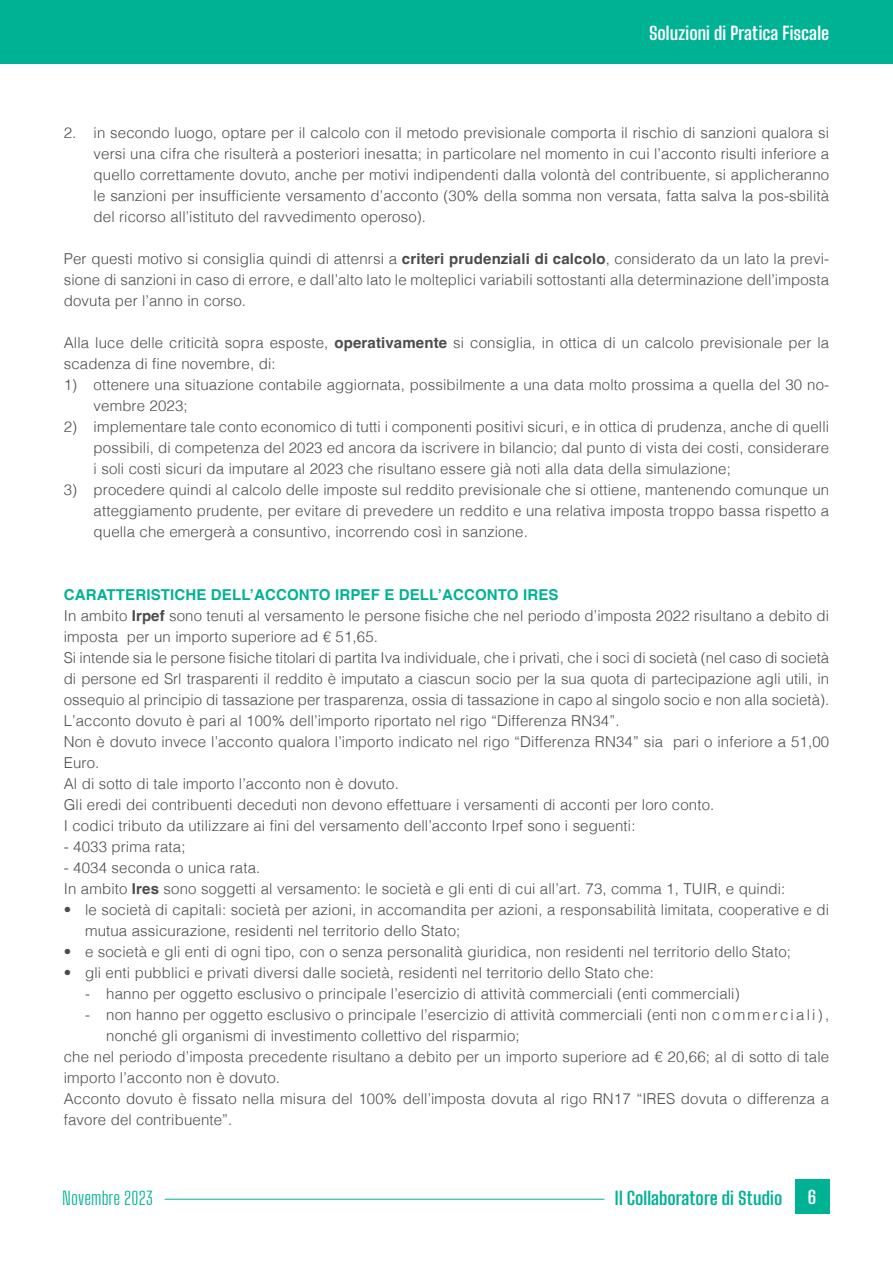
<style>
.page{position:relative;width:893px;height:1263px;background:#fff}
.page>*{position:absolute;margin:0;border:0;box-sizing:border-box;transform-origin:0 0}
.t1{font:700 18px "Big Shoulders Text";letter-spacing:.005em;color:#fff}
.t2{font:700 18px "Big Shoulders Text";color:#00b294}
.t3{font:300 18px "Big Shoulders Text";letter-spacing:.005em;color:#00b294}
.t4{font:300 15px/21px "Helvetica";letter-spacing:.01em;color:#4b4c4d}
.s1{font-weight:700}
.s2{font-weight:700;color:#00b294}
</style>
<div class="page">
<div style="left:0;top:0;width:893px;height:64px;background:#00b294"></div>
<hr style="left:165px;top:1199px;width:439px;height:1px;background:#00b294">
<div style="left:795px;top:1179px;width:34px;height:34px;background:#00b294"></div>
<p class="t1" style="left:649px;top:21px;width:182px">Soluzioni di Pratica Fiscale</p>
<p class="t4" style="left:94px;top:121px;width:737px;text-align:justify;text-indent:-30px">2. in secondo luogo, optare per il calcolo con il metodo previsionale comporta il rischio di sanzioni qualora si versi una cifra che risulterà a posteriori inesatta; in particolare nel momento in cui l’acconto risulti inferiore a quello correttamente dovuto, anche per motivi indipendenti dalla volontà del contribuente, si applicheranno le sanzioni per insufficiente versamento d’acconto (30% della somma non versata, fatta salva la pos-sbilità del ricorso all’istituto del ravvedimento operoso).</p>
<p class="t4" style="left:64px;top:247px;width:767px;text-align:justify">Per questi motivo si consiglia quindi di attenrsi a <span class="s1">criteri prudenziali di calcolo</span>, considerato da un lato la previ&shy;sione di sanzioni in caso di errore, e dall’alto lato le molteplici variabili sottostanti alla determinazione dell’imposta dovuta per l’anno in corso.</p>
<p class="t4" style="left:64px;top:331px;width:767px">Alla luce delle criticità sopra esposte, <span class="s1">operativamente</span> si consiglia, in ottica di un calcolo previsionale per la scadenza di fine novembre, di:</p>
<p class="t4" style="left:94px;top:373px;width:737px;text-indent:-30px">1) ottenere una situazione contabile aggiornata, possibilmente a una data molto prossima a quella del 30 no&shy;vembre 2023;</p>
<p class="t4" style="left:94px;top:415px;width:737px;text-align:justify;text-indent:-30px">2) implementare tale conto economico di tutti i componenti positivi sicuri, e in ottica di prudenza, anche di quelli possibili, di competenza del 2023 ed ancora da iscrivere in bilancio; dal punto di vista dei costi, considerare i soli costi sicuri da imputare al 2023 che risultano essere già noti alla data della simulazione;</p>
<p class="t4" style="left:94px;top:478px;width:737px;text-align:justify;text-indent:-30px">3) procedere quindi al calcolo delle imposte sul reddito previsionale che si ottiene, mantenendo comunque un atteggiamento prudente, per evitare di prevedere un reddito e una relativa imposta troppo bassa rispetto a quella che emergerà a consuntivo, incorrendo così in sanzione.</p>
<p class="t4" style="left:64px;top:583px;width:767px"><span class="s2">CARATTERISTICHE DELL’ACCONTO IRPEF E DELL’ACCONTO IRES<br></span>In ambito <span class="s1">Irpef</span> sono tenuti al versamento le persone fisiche che nel periodo d’imposta 2022 risultano a debito di imposta per un importo superiore ad € 51,65.<br>Si intende sia le persone fisiche titolari di partita Iva individuale, che i privati, che i soci di società (nel caso di società di persone ed Srl trasparenti il reddito è imputato a ciascun socio per la sua quota di partecipazione agli utili, in ossequio al principio di tassazione per trasparenza, ossia di tassazione in capo al singolo socio e non alla società).<br>L’acconto dovuto è pari al 100% dell’importo riportato nel rigo “Differenza RN34”.<br>Non è dovuto invece l’acconto qualora l’importo indicato nel rigo “Differenza RN34” sia pari o inferiore a 51,00<br>Euro.<br>Al di sotto di tale importo l’acconto non è dovuto.<br>Gli eredi dei contribuenti deceduti non devono effettuare i versamenti di acconti per loro conto.<br>I codici tributo da utilizzare ai fini del versamento dell’acconto Irpef sono i seguenti:</p>
<p class="t4" style="left:64px;top:835px;width:123px">- 4033 prima rata;</p>
<p class="t4" style="left:64px;top:856px;width:723px">- 4034 seconda o unica rata.<br>In ambito <span class="s1">Ires</span> sono soggetti al versamento: le società e gli enti di cui all’art. 73, comma 1, TUIR, e quindi:</p>
<p class="t4" style="left:85px;top:898px;width:746px;text-indent:-21px">• le società di capitali: società per azioni, in accomandita per azioni, a responsabilità limitata, cooperative e di mutua assicurazione, residenti nel territorio dello Stato;</p>
<p class="t4" style="left:64px;top:940px;width:729px">• e società e gli enti di ogni tipo, con o senza personalità giuridica, non residenti nel territorio dello Stato;</p>
<p class="t4" style="left:64px;top:961px;width:592px">• gli enti pubblici e privati diversi dalle società, residenti nel territorio dello Stato che:</p>
<p class="t4" style="left:85px;top:982px;width:656px">- hanno per oggetto esclusivo o principale l’esercizio di attività commerciali (enti commerciali)</p>
<p class="t4" style="left:85px;top:1003px;width:746px">- non hanno per oggetto esclusivo o principale l’esercizio di attività commerciali (enti non c o m m e r c i a l i ) ,</p>
<p class="t4" style="left:106px;top:1024px;width:415px">nonché gli organismi di investimento collettivo del risparmio;</p>
<p class="t4" style="left:64px;top:1045px;width:767px">che nel periodo d’imposta precedente risultano a debito per un importo superiore ad € 20,66; al di sotto di tale</p>
<p class="t4" style="left:64px;top:1066px;width:218px">importo l’acconto non è dovuto.</p>
<p class="t4" style="left:64px;top:1087px;width:767px">Acconto dovuto è fissato nella misura del 100% dell’imposta dovuta al rigo RN17 “IRES dovuta o differenza a</p>
<p class="t4" style="left:64px;top:1108px;width:170px">favore del contribuente”.</p>
<p class="t3" style="left:62px;top:1186px;width:92px">Novembre 2023</p>
<p class="t2" style="left:615px;top:1185px;width:169px">Il Collaboratore di Studio</p>
<p class="t1" style="left:808px;top:1184px;width:10px">6</p>
</div>
